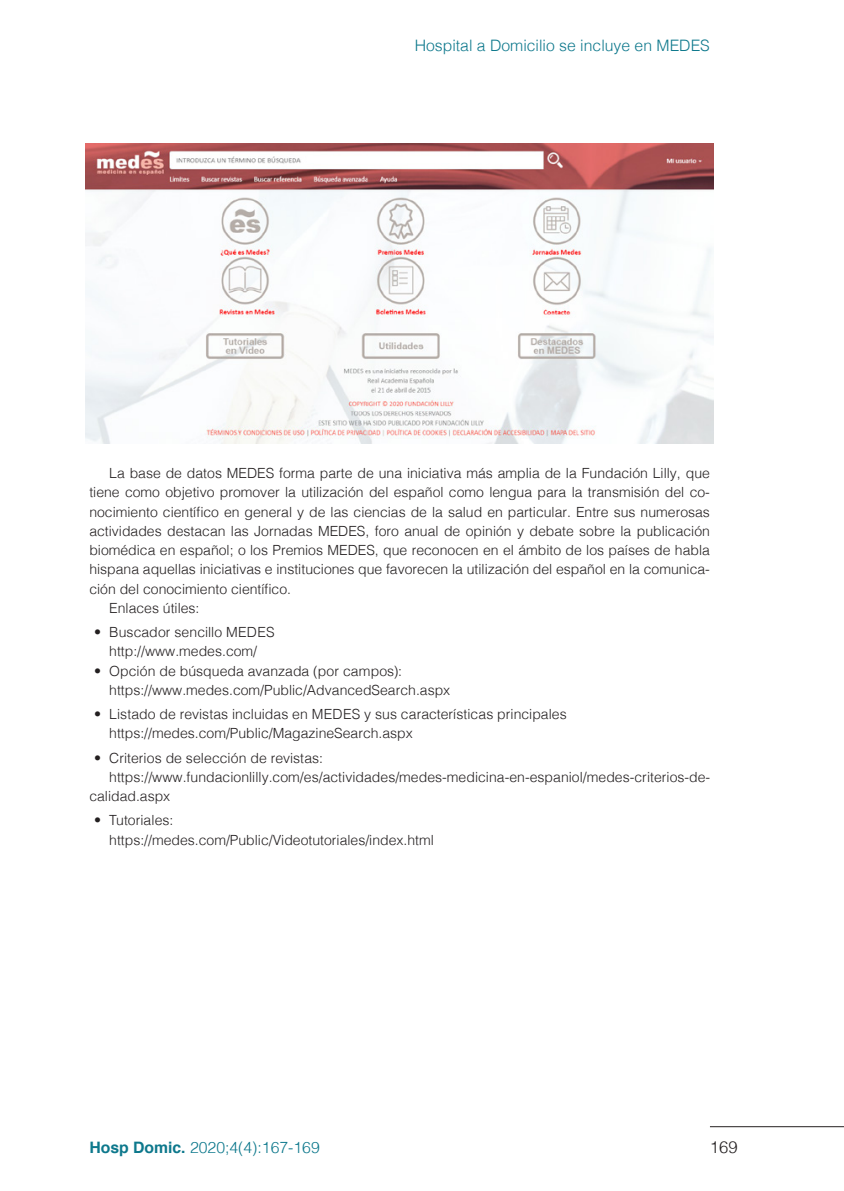
<style>
.page{position:relative;width:844px;height:1191px;background:#fff}
.page>*{position:absolute;margin:0;border:0;box-sizing:border-box;transform-origin:0 0}
.t1{font:300 16.62px "Helvetica";color:#231f20}
.t2{font:300 15.75px "Helvetica";color:#0d788c}
.t3{font:300 14px/19.2px "Helvetica";color:#231f20;text-align:justify}
.s1{font-weight:700}
</style>
<div class="page">
<hr style="left:709px;top:1126px;width:134px;height:1px;background:#231f20">
<img style="left:85px;top:143px;width:628px;height:301px">
<p class="t2" style="left:414px;top:32px;width:296px">Hospital a Domicilio se incluye en MEDES</p>
<p class="t3" style="left:89px;top:462px;width:622px;text-indent:20px">La base de datos MEDES forma parte de una iniciativa más amplia de la Fundación Lilly, que tiene como objetivo promover la utilización del español como lengua para la transmisión del co&shy;nocimiento científico en general y de las ciencias de la salud en particular. Entre sus numerosas actividades destacan las Jornadas MEDES, foro anual de opinión y debate sobre la publicación biomédica en español; o los Premios MEDES, que reconocen en el ámbito de los países de habla hispana aquellas iniciativas e instituciones que favorecen la utilización del español en la comunica&shy;ción del conocimiento científico.</p>
<p class="t3" style="left:109px;top:597px;width:92px">Enlaces útiles:</p>
<p class="t3" style="left:94px;top:621px;width:182px">• Buscador sencillo MEDES</p>
<p class="t3" style="left:109px;top:641px;width:149px">http://www.medes.com/</p>
<p class="t3" style="left:94px;top:660px;width:309px">• Opción de búsqueda avanzada (por campos):</p>
<p class="t3" style="left:109px;top:679px;width:342px">https://www.medes.com/Public/AdvancedSearch.aspx</p>
<p class="t3" style="left:94px;top:703px;width:474px">• Listado de revistas incluidas en MEDES y sus características principales</p>
<p class="t3" style="left:109px;top:723px;width:305px">https://medes.com/Public/MagazineSearch.aspx</p>
<p class="t3" style="left:94px;top:747px;width:230px">• Criterios de selección de revistas:</p>
<p class="t3" style="left:89px;top:766px;width:622px;text-indent:20px">https://www.fundacionlilly.com/es/actividades/medes-medicina-en-espaniol/medes-criterios-de&shy;calidad.aspx</p>
<p class="t3" style="left:94px;top:809px;width:80px">• Tutoriales:</p>
<p class="t3" style="left:109px;top:829px;width:326px">https://medes.com/Public/Videotutoriales/index.html</p>
<p class="t2" style="left:89px;top:1134px;width:232px"><span class="s1">Hosp Domic.</span> 2020;4(4):167-169</p>
<p class="t1" style="left:709px;top:1133px;width:29px">169</p>
</div>
